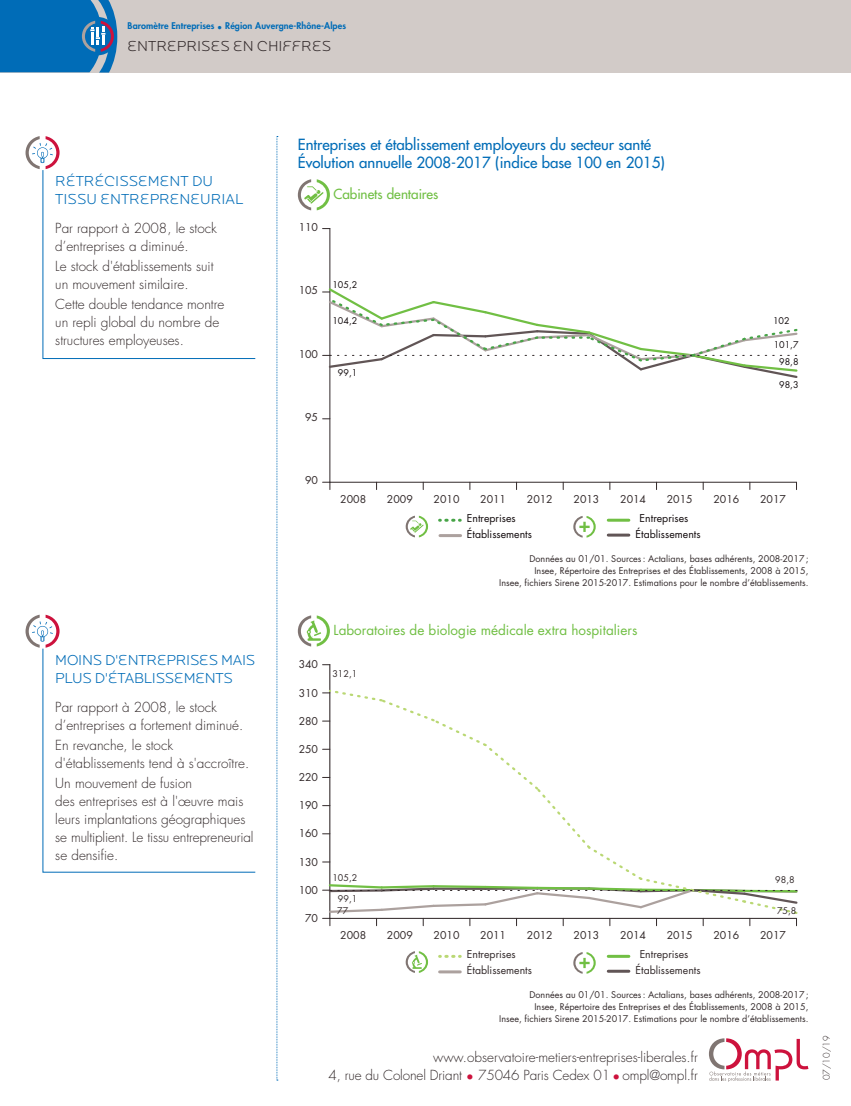
<style>
.page{position:relative;width:851px;height:1106px;background:#fff}
.page>*{position:absolute;margin:0;border:0;box-sizing:border-box;transform-origin:0 0}
.BAROMETRE_ss-titre{font:500 15px "Futura Std";color:#006cb7}
.HORS_TEXTE_titre{font:300 15px/18px "Locator Display";letter-spacing:-.015em;color:#006cb7}
.t1{font:300 15px "Locator Display";color:#32292a}
.HORS_TEXTE_texte{font:300 13.5px/18px "Futura Std";color:#32292a}
.titre_tab_graph{font:13.5px "Futura Std";color:#71bf44}
.titre_tab_graph-2{font:500 13.5px "Futura Std";color:#71bf44}
.t2{font:10.5px/15.8px "Futura Std";color:#32292a}
.t3{font:10.5px/15.8px "Futura Std";color:#120b0d}
.SOURCES{font:9px/12px "Futura Std";color:#32292a;text-align:right}
.t4{font:800 9px "Futura Std";letter-spacing:.01em;color:#006cb7}
.t5{font:9px "Futura Std";color:#120b0d}
.t6{font:300 9px "Futura Std";color:#32292a}
.s1{color:#cd123d}
</style>
<div class="page">
<div style="left:0;top:0;width:850px;height:72px;background:#d2cbc8"></div>
<svg style="left:0;top:0;width:117px;height:73px;background:#1774b7"></svg>
<svg style="left:276px;top:136px;width:2px;height:944px;background:#c4dced"></svg>
<svg style="left:709px;top:1038px;width:99px;height:43px"></svg>
<svg style="left:42px;top:170px;width:214px;height:189px"></svg>
<svg style="left:42px;top:648px;width:214px;height:225px"></svg>
<svg style="left:26px;top:136px;width:34px;height:33px"></svg>
<svg style="left:26px;top:614px;width:34px;height:33px"></svg>
<svg style="left:298px;top:179px;width:32px;height:31px"></svg>
<hr style="left:440px;top:534px;width:20px;height:3px;background:#aca19e">
<svg style="left:446px;top:519px;width:14px;height:3px"></svg>
<svg style="left:405px;top:515px;width:23px;height:22px"></svg>
<hr style="left:608px;top:518px;width:20px;height:3px;background:#71bf44">
<hr style="left:608px;top:533px;width:20px;height:3px;background:#615556">
<svg style="left:573px;top:516px;width:22px;height:21px"></svg>
<hr style="left:330px;top:482px;width:466px;height:1px;background:#32292a">
<hr style="left:329px;top:228px;width:1px;height:254px;background:#32292a">
<svg style="left:322px;top:482px;width:8px;height:7px"></svg>
<svg style="left:322px;top:286px;width:476px;height:93px"></svg>
<svg style="left:298px;top:615px;width:32px;height:31px"></svg>
<hr style="left:329px;top:664px;width:1px;height:254px;background:#32292a">
<svg style="left:446px;top:954px;width:14px;height:3px"></svg>
<hr style="left:439px;top:970px;width:21px;height:3px;background:#aca19e">
<svg style="left:405px;top:951px;width:23px;height:21px"></svg>
<hr style="left:608px;top:954px;width:20px;height:3px;background:#71bf44">
<hr style="left:608px;top:969px;width:20px;height:3px;background:#615556">
<svg style="left:573px;top:952px;width:22px;height:21px"></svg>
<svg style="left:322px;top:688px;width:476px;height:237px"></svg>
<p class="t4" style="left:128px;top:20px;width:220px">Baromètre Entreprises • Région Auvergne-Rhône-Alpes</p>
<p class="t1" style="left:128px;top:37px;width:205px">ENTREPRISES EN CHIFFRES</p>
<p class="HORS_TEXTE_titre" style="left:55px;top:172px;width:190px">RÉTRÉCISSEMENT DU<br>TISSU ENTREPRENEURIAL</p>
<p class="HORS_TEXTE_texte" style="left:55px;top:219px;width:163px">Par rapport à 2008, le stock d’entreprises a diminué.</p>
<p class="HORS_TEXTE_texte" style="left:55px;top:258px;width:160px">Le stock d'établissements suit un mouvement similaire.</p>
<p class="HORS_TEXTE_texte" style="left:55px;top:296px;width:171px">Cette double tendance montre un repli global du nombre de structures employeuses.</p>
<p class="HORS_TEXTE_titre" style="left:55px;top:650px;width:201px">MOINS D'ENTREPRISES MAIS<br>PLUS D'ÉTABLISSEMENTS</p>
<p class="HORS_TEXTE_texte" style="left:55px;top:698px;width:189px">Par rapport à 2008, le stock d’entreprises a fortement diminué.</p>
<p class="HORS_TEXTE_texte" style="left:55px;top:736px;width:195px">En revanche, le stock d'établissements tend à s'accroître.</p>
<p class="HORS_TEXTE_texte" style="left:55px;top:774px;width:200px">Un mouvement de fusion<br>des entreprises est à l'œuvre mais leurs implantations géographiques se multiplient. Le tissu entrepreneurial se densifie.</p>
<p class="BAROMETRE_ss-titre" style="left:298px;top:135px;width:355px">Entreprises et établissement employeurs du secteur santé</p>
<p class="BAROMETRE_ss-titre" style="left:298px;top:153px;width:368px">Évolution annuelle 2008-2017 (indice base 100 en 2015)</p>
<p class="titre_tab_graph-2" style="left:333px;top:185px;width:106px">Cabinets dentaires</p>
<p class="t2" style="left:298px;top:219px;width:21px">110</p>
<p class="t2" style="left:298px;top:282px;width:21px">105</p>
<p class="t2" style="left:298px;top:346px;width:21px">100</p>
<p class="t2" style="left:305px;top:409px;width:14px">95</p>
<p class="t5" style="left:332px;top:279px;width:26px">105,2</p>
<p class="t5" style="left:332px;top:315px;width:26px">104,2</p>
<p class="t5" style="left:338px;top:367px;width:21px">99,1</p>
<p class="t5" style="left:772px;top:315px;width:18px">102</p>
<p class="t5" style="left:773px;top:338px;width:26px">101,7</p>
<p class="t5" style="left:779px;top:356px;width:21px">98,8</p>
<p class="t5" style="left:779px;top:379px;width:21px">98,3</p>
<p class="t2" style="left:305px;top:473px;width:14px">90</p>
<p class="t2" style="left:298px;top:656px;width:21px">340</p>
<p class="t2" style="left:298px;top:685px;width:21px">310</p>
<p class="t2" style="left:298px;top:713px;width:21px">280</p>
<p class="t2" style="left:298px;top:741px;width:21px">250</p>
<p class="t2" style="left:298px;top:769px;width:21px">220</p>
<p class="t2" style="left:298px;top:797px;width:21px">190</p>
<p class="t2" style="left:298px;top:826px;width:21px">160</p>
<p class="t2" style="left:298px;top:854px;width:21px">130</p>
<p class="t2" style="left:298px;top:882px;width:21px">100</p>
<p class="t2" style="left:305px;top:910px;width:14px">70</p>
<p class="t2" style="left:340px;top:491px;width:27px">2008</p>
<p class="t2" style="left:387px;top:491px;width:27px">2009</p>
<p class="t2" style="left:433px;top:491px;width:27px">2010</p>
<p class="t2" style="left:480px;top:491px;width:27px">2011</p>
<p class="t2" style="left:527px;top:491px;width:27px">2012</p>
<p class="t2" style="left:573px;top:491px;width:27px">2013</p>
<p class="t2" style="left:620px;top:491px;width:27px">2014</p>
<p class="t2" style="left:666px;top:491px;width:27px">2015</p>
<p class="t2" style="left:713px;top:491px;width:27px">2016</p>
<p class="t2" style="left:760px;top:491px;width:27px">2017</p>
<p class="t3" style="left:467px;top:510px;width:66px">Entreprises<br>Établissements</p>
<p class="t3" style="left:635px;top:510px;width:66px;text-indent:4px">Entreprises<br>Établissements</p>
<p class="SOURCES" style="left:499px;top:552px;width:311px">Données au 01/01. Sources: Actalians, bases adhérents, 2008-2017;<br>Insee, Répertoire des Entreprises et des Établissements, 2008 à 2015,<br>Insee, fichiers Sirene 2015-2017. Estimations pour le nombre d’établissements.</p>
<p class="titre_tab_graph" style="left:333px;top:621px;width:305px">Laboratoires de biologie médicale extra hospitaliers</p>
<p class="SOURCES" style="left:332px;top:668px;width:26px">312,1</p>
<p class="SOURCES" style="left:332px;top:871px;width:26px">105,2</p>
<p class="SOURCES" style="left:337px;top:892px;width:22px;line-height:12.8px;text-align:left">99,1<br>77</p>
<p class="SOURCES" style="left:775px;top:873px;width:21px">98,8</p>
<p class="SOURCES" style="left:777px;top:905px;width:21px">75,8</p>
<p class="t2" style="left:340px;top:927px;width:27px">2008</p>
<p class="t2" style="left:387px;top:927px;width:27px">2009</p>
<p class="t2" style="left:433px;top:927px;width:27px">2010</p>
<p class="t2" style="left:480px;top:927px;width:27px">2011</p>
<p class="t2" style="left:527px;top:927px;width:27px">2012</p>
<p class="t2" style="left:573px;top:927px;width:27px">2013</p>
<p class="t2" style="left:620px;top:927px;width:27px">2014</p>
<p class="t2" style="left:666px;top:927px;width:27px">2015</p>
<p class="t2" style="left:713px;top:927px;width:27px">2016</p>
<p class="t2" style="left:760px;top:927px;width:27px">2017</p>
<p class="t2" style="left:635px;top:946px;width:66px;text-indent:4px">Entreprises<br>Établissements</p>
<p class="SOURCES" style="left:499px;top:988px;width:311px">Données au 01/01. Sources: Actalians, bases adhérents, 2008-2017;<br>Insee, Répertoire des Entreprises et des Établissements, 2008 à 2015,<br>Insee, fichiers Sirene 2015-2017. Estimations pour le nombre d’établissements.</p>
<p class="t2" style="left:467px;top:946px;width:66px">Entreprises<br>Établissements</p>
<p class="HORS_TEXTE_texte" style="left:328px;top:1048px;width:371px;text-align:right">www.observatoire-metiers-entreprises-liberales.fr<br>4, rue du Colonel Driant <span class="s1">•</span> 75046 Paris Cedex 01 <span class="s1">•</span> ompl@ompl.fr</p>
<p class="t6" style="left:820px;top:1080px;width:46px;rotate:-90deg">07/10/19</p>
</div>
